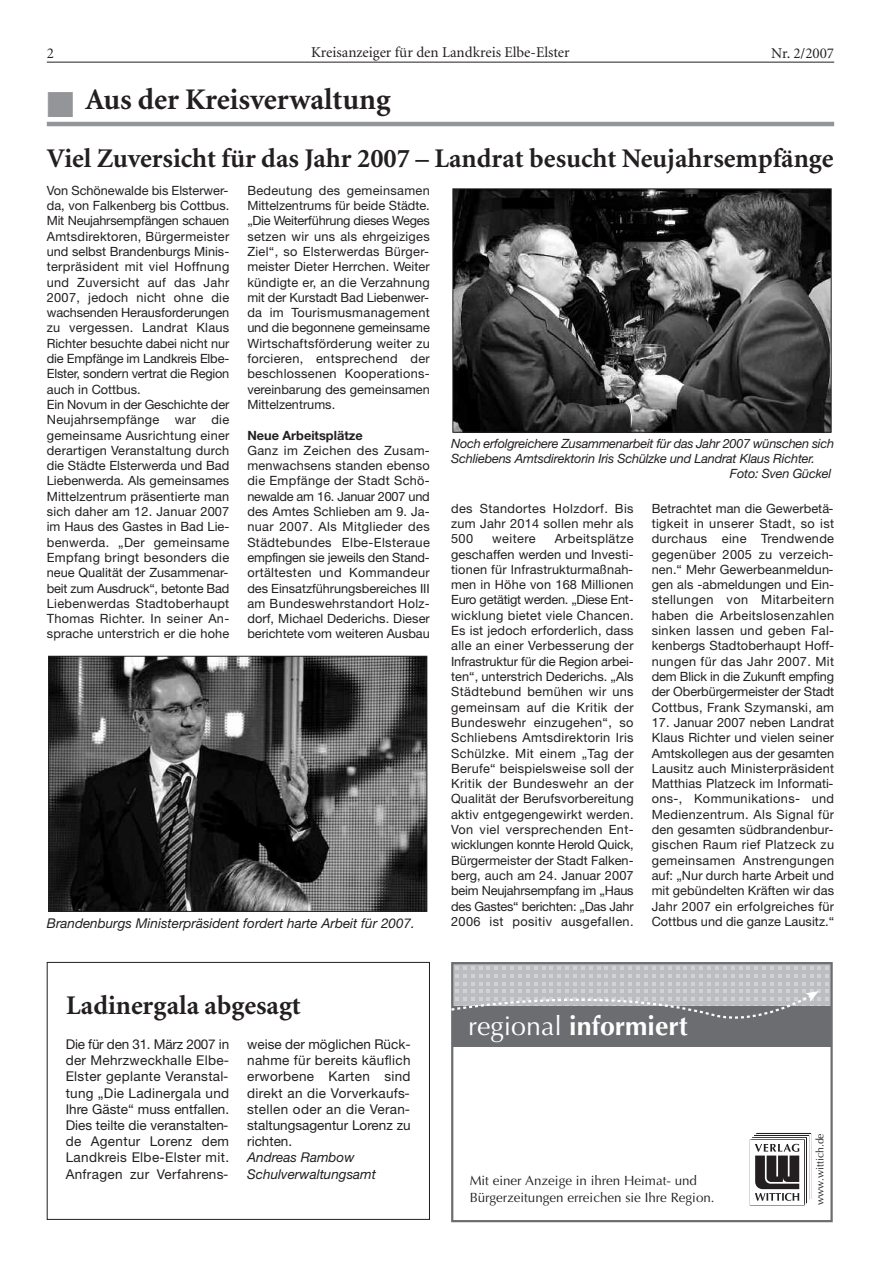
<style>
.page{position:relative;width:881px;height:1263px;background:#fff}
.page>*{position:absolute;margin:0;border:0;box-sizing:border-box;transform-origin:0 0}
.t1{font:700 30px "Minion";color:#231f20}
.t2{font:700 27px "Minion";color:#231f20}
.t3{font:700 26.7px "Optima";color:#fff}
.t4{font:15px "Minion";color:#231f20}
.t5{font:13.5px/16.2px "Helvetica Neue LT";letter-spacing:.025em;color:#231f20;text-align:justify}
.t6{font:italic 13.5px/16.2px "Helvetica Neue LT";color:#231f20}
.t7{font:13.35px/17.1px "Optima";color:#231f20}
.t8{font:12.75px/15.3px "Helvetica Neue LT";letter-spacing:.005em;color:#231f20;text-align:justify}
.t9{font:italic 12.75px "Helvetica Neue LT";letter-spacing:-.015em;color:#231f20}
.t10{font:700 12.75px "Helvetica Neue LT";color:#231f20}
.t11{font:12.75px "Helvetica Neue LT";letter-spacing:.03em;color:#231f20}
.t12{font:10.5px "Optima";color:#231f20}
.s1{color:#939598}
.s2{font-weight:400}
</style>
<div class="page">
<hr style="left:47px;top:62px;width:786px;height:1px;background:#231f20">
<img style="left:50px;top:658px;width:375px;height:251px">
<div style="left:48px;top:656px;width:379px;height:255px;border:1px solid #231f20"></div>
<img style="left:454px;top:191px;width:375px;height:239px">
<div style="left:452px;top:189px;width:379px;height:243px;border:1px solid #231f20"></div>
<hr style="left:47px;top:122px;width:786px;height:4px;background:#939598">
<svg style="left:451px;top:962px;width:381px;height:123px"></svg>
<svg style="left:451px;top:966px;width:377px;height:63px;background:#a3a4a7"></svg>
<div style="left:742px;top:1071px;width:85px;height:66px;background:#fff"></div>
<svg style="left:451px;top:1085px;width:381px;height:137px"></svg>
<div style="left:47px;top:962px;width:382px;height:258px;border:1px solid #231f20"></div>
<p class="t4" style="left:47px;top:47px;width:9px">2</p>
<p class="t4" style="left:311px;top:47px;width:260px">Kreisanzeiger für den Landkreis Elbe-Elster</p>
<p class="t4" style="left:770px;top:47px;width:65px">Nr. 2/2007</p>
<h1 class="t1" style="left:47px;top:87px;width:345px"><span class="s1">■</span> Aus der Kreisverwaltung</h1>
<h2 class="t2" style="left:47px;top:148px;width:787px">Viel Zuversicht für das Jahr 2007 – Landrat besucht Neujahrsempfänge</h2>
<p class="t8" style="left:47px;top:184px;width:184px;text-align:left">Von Schönewalde bis Elsterwer&shy;da, von Falkenberg bis Cottbus.<br>Mit Neujahrsempfängen schauen<br>Amtsdirektoren, Bürgermeister und selbst Brandenburgs Minis&shy;terpräsident mit viel Hoffnung und Zuversicht auf das Jahr<br>2007, jedoch nicht ohne die wachsenden Herausforderungen zu vergessen. Landrat Klaus<br>Richter besuchte dabei nicht nur die Empfänge im Landkreis Elbe-<br>Elster, sondern vertrat die Region auch in Cottbus.<br>Ein Novum in der Geschichte der<br>Neujahrsempfänge war die gemeinsame Ausrichtung einer derartigen Veranstaltung durch die Städte Elsterwerda und Bad<br>Liebenwerda. Als gemeinsames<br>Mittelzentrum präsentierte man sich daher am 12. Januar 2007 im Haus des Gastes in Bad Lie&shy;benwerda. „Der gemeinsame<br>Empfang bringt besonders die neue Qualität der Zusammenar&shy;beit zum Ausdruck“, betonte Bad<br>Liebenwerdas Stadtoberhaupt<br>Thomas Richter. In seiner An&shy;sprache unterstrich er die hohe</p>
<p class="t8" style="left:247px;top:184px;width:184px">Bedeutung des gemeinsamen Mittelzentrums für beide Städte. „Die Weiterführung dieses Weges setzen wir uns als ehrgeiziges Ziel“, so Elsterwerdas Bürger&shy;meister Dieter Herrchen. Weiter kündigte er, an die Verzahnung mit der Kurstadt Bad Liebenwer&shy;da im Tourismusmanagement und die begonnene gemeinsame Wirtschaftsförderung weiter zu forcieren, entsprechend der beschlossenen Kooperations&shy;vereinbarung des gemeinsamen Mittelzentrums.</p>
<p class="t10" style="left:247px;top:430px;width:117px">Neue Arbeitsplätze</p>
<p class="t8" style="left:247px;top:444px;width:184px">Ganz im Zeichen des Zusam&shy;menwachsens standen ebenso die Empfänge der Stadt Schö&shy;newalde am 16. Januar 2007 und des Amtes Schlieben am 9. Ja&shy;nuar 2007. Als Mitglieder des Städtebundes Elbe-Elsteraue empfingen sie jeweils den Stand&shy;ortältesten und Kommandeur des Einsatzführungsbereiches III am Bundeswehrstandort Holz&shy;dorf, Michael Dederichs. Dieser berichtete vom weiteren Ausbau</p>
<p class="t6" style="left:47px;top:916px;width:369px">Brandenburgs Ministerpräsident fordert harte Arbeit für 2007.</p>
<p class="t9" style="left:451px;top:439px;width:384px">Noch erfolgreichere Zusammenarbeit für das Jahr 2007 wünschen sich</p>
<p class="t9" style="left:451px;top:454px;width:365px">Schliebens Amtsdirektorin Iris Schülzke und Landrat Klaus Richter.</p>
<p class="t9" style="left:729px;top:469px;width:103px">Foto: Sven Gückel</p>
<p class="t8" style="left:451px;top:502px;width:184px">des Standortes Holzdorf. Bis zum Jahr 2014 sollen mehr als 500</p>
<p class="t8" style="left:651px;top:502px;width:184px">Betrachtet man die Gewerbetä&shy;tigkeit in unserer Stadt, so ist durchaus eine Trendwende gegenüber 2005 zu verzeich&shy;nen.“ Mehr Gewerbeanmeldun&shy;gen als -abmeldungen und Ein&shy;stellungen von Mitarbeitern haben die Arbeitslosenzahlen sinken lassen und geben Fal&shy;kenbergs Stadtoberhaupt Hoff&shy;nungen für das Jahr 2007. Mit dem Blick in die Zukunft empfing der Oberbürgermeister der Stadt Cottbus, Frank Szymanski, am</p>
<p class="t8" style="left:651px;top:716px;width:184px">17. Januar 2007 neben Landrat Klaus Richter und vielen seiner Amtskollegen aus der gesamten Lausitz auch Ministerpräsident Matthias Platzeck im Informati&shy;ons-, Kommunikations- und Medienzentrum. Als Signal für den gesamten südbrandenbur&shy;gischen Raum rief Platzeck zu gemeinsamen Anstrengungen auf: „Nur durch harte Arbeit und mit gebündelten Kräften wir das Jahr 2007 ein erfolgreiches für Cottbus und die ganze Lausitz.“</p>
<p class="t8" style="left:451px;top:532px;width:184px;text-indent:103px">Arbeitsplätze geschaffen werden und Investi&shy;tionen für Infrastrukturmaßnah&shy;men in Höhe von 168 Millionen Euro getätigt werden. „Diese Ent&shy;wicklung bietet viele Chancen.<br>Es ist jedoch erforderlich, dass alle an einer Verbesserung der Infrastruktur für die Region arbei&shy;ten“, unterstrich Dederichs. „Als Städtebund bemühen wir uns gemeinsam auf die Kritik der Bundeswehr einzugehen“, so Schliebens Amtsdirektorin Iris Schülzke. Mit einem „Tag der Berufe“ beispielsweise soll der Kritik der Bundeswehr an der Qualität der Berufsvorbereitung aktiv entgegengewirkt werden.<br>Von viel versprechenden Ent&shy;wicklungen konnte Herold Quick, Bürgermeister der Stadt Falken&shy;berg, auch am 24. Januar 2007 beim Neujahrsempfang im „Haus des Gastes“ berichten: „Das Jahr 2006 ist positiv ausgefallen.</p>
<p class="t11" style="left:492px;top:534px;width:45px">weitere</p>
<h2 class="t2" style="left:66px;top:995px;width:236px">Ladinergala abgesagt</h2>
<p class="t5" style="left:66px;top:1037px;width:165px">Die für den 31. März 2007 in der Mehrzweckhalle Elbe-Elster geplante Veranstal&shy;tung „Die Ladinergala und Ihre Gäste“ muss entfallen.<br>Dies teilte die veranstalten&shy;de Agentur Lorenz dem Landkreis Elbe-Elster mit.<br>Anfragen zur Verfahrens-</p>
<p class="t5" style="left:247px;top:1037px;width:165px">weise der möglichen Rück&shy;nahme für bereits käuflich erworbene Karten sind direkt an die Vorverkaufs&shy;stellen oder an die Veran&shy;staltungsagentur Lorenz zu richten.</p>
<p class="t6" style="left:247px;top:1151px;width:130px">Andreas Rambow<br>Schulverwaltungsamt</p>
<h3 class="t3" style="left:468px;top:1015px;width:221px"><span class="s2">regional</span> informiert</h3>
<p class="t7" style="left:469px;top:1173px;width:246px">Mit einer Anzeige in ihren Heimat- und<br>Bürgerzeitungen erreichen sie Ihre Region.</p>
<p class="t12" style="left:815px;top:1205px;width:73px;rotate:-90deg">www.wittich.de</p>
</div>
